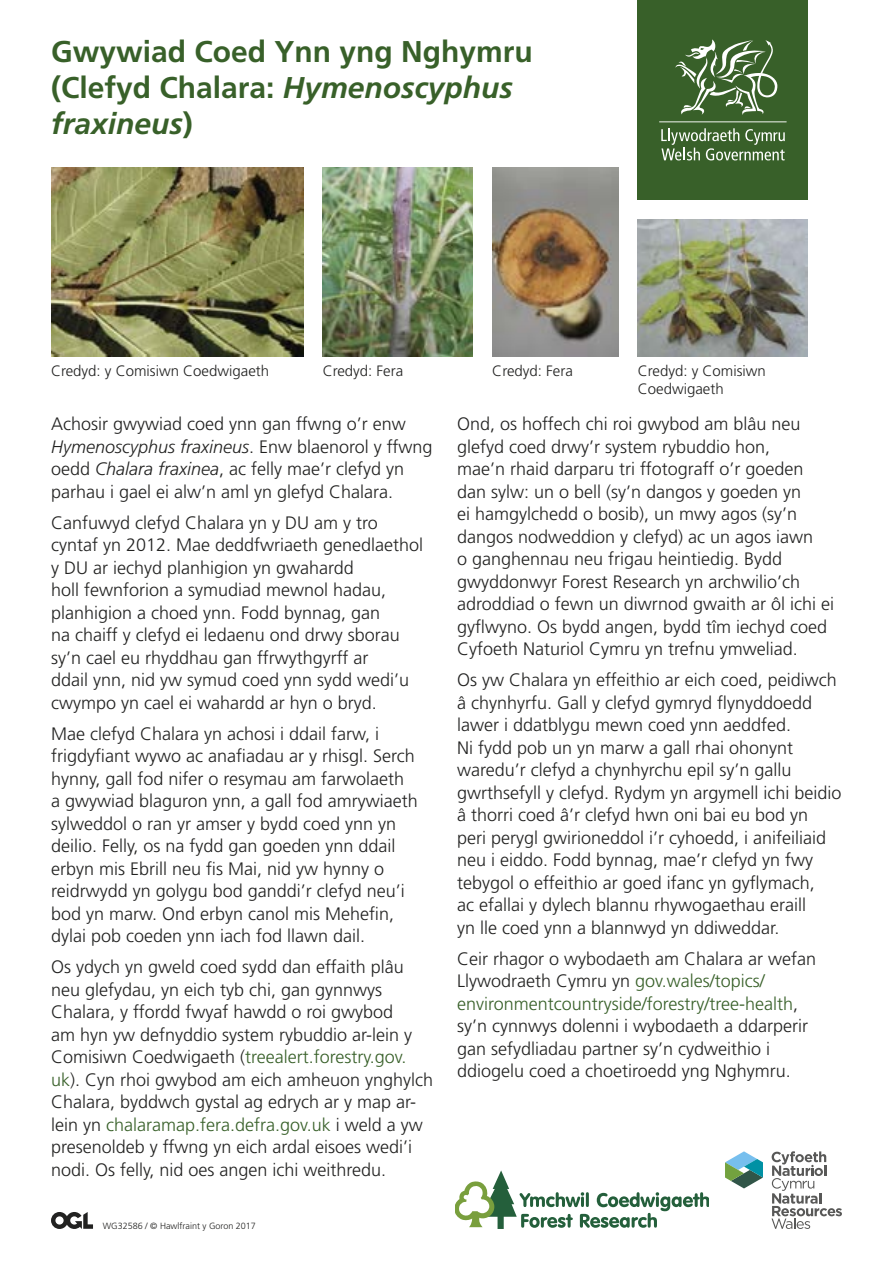
<style>
.page{position:relative;width:893px;height:1263px;background:#fff}
.page>*{position:absolute;margin:0;border:0;box-sizing:border-box;transform-origin:0 0}
.Body_Copy{font:700 30px/36px "Frutiger";color:#386029}
.Body_Copy-2{font:italic 700 30px "Frutiger";color:#386029}
.t1{font:300 18px/22.5px "Frutiger";color:#222221}
.t2{font:300 15px/18px "Frutiger";color:#222221}
.t3{font:300 9px "Frutiger";color:#222221}
.s1{font-style:italic}
.s2{font-style:normal}
.s3{color:#386029}
</style>
<div class="page">
<svg style="left:51px;top:1212px;width:42px;height:17px"></svg>
<svg style="left:771px;top:1151px;width:71px;height:78px"></svg>
<svg style="left:725px;top:1151px;width:38px;height:37px"></svg>
<svg style="left:456px;top:1170px;width:252px;height:59px"></svg>
<img style="left:51px;top:167px;width:252px;height:189px">
<img style="left:323px;top:167px;width:150px;height:189px">
<img style="left:492px;top:167px;width:126px;height:189px">
<img style="left:638px;top:219px;width:170px;height:137px">
<div style="left:638px;top:0;width:170px;height:200px;background:#386029"></div>
<svg style="left:675px;top:39px;width:102px;height:76px"></svg>
<svg style="left:661px;top:128px;width:124px;height:32px"></svg>
<hr style="left:659px;top:121px;width:128px;height:1px;background:#fff">
<p class="Body_Copy" style="left:51px;top:34px;width:483px">Gwywiad Coed Ynn yng Nghymru (Clefyd Chalara: <span class="s1">Hymenoscyphus</span></p>
<p class="Body_Copy-2" style="left:51px;top:106px;width:143px">fraxineus<span class="s2">)</span></p>
<p class="t2" style="left:51px;top:362px;width:220px">Credyd: y Comisiwn Coedwigaeth</p>
<p class="t2" style="left:323px;top:362px;width:82px">Credyd: Fera</p>
<p class="t2" style="left:492px;top:362px;width:82px">Credyd: Fera</p>
<p class="t2" style="left:638px;top:362px;width:130px">Credyd: y Comisiwn<br>Coedwigaeth</p>
<p class="t1" style="left:51px;top:413px;width:383px">Achosir gwywiad coed ynn gan ffwng o’r enw <span class="s1">Hymenoscyphus fraxineus</span>. Enw blaenorol y ffwng oedd <span class="s1">Chalara fraxinea</span>, ac felly mae’r clefyd yn parhau i gael ei alw’n aml yn glefyd Chalara.</p>
<p class="t1" style="left:51px;top:511px;width:374px">Canfuwyd clefyd Chalara yn y DU am y tro cyntaf yn 2012. Mae deddfwriaeth genedlaethol y DU ar iechyd planhigion yn gwahardd<br>holl fewnforion a symudiad mewnol hadau, planhigion a choed ynn. Fodd bynnag, gan<br>na chaiff y clefyd ei ledaenu ond drwy sborau sy’n cael eu rhyddhau gan ffrwythgyrff ar<br>ddail ynn, nid yw symud coed ynn sydd wedi’u cwympo yn cael ei wahardd ar hyn o bryd.</p>
<p class="t1" style="left:51px;top:722px;width:368px">Mae clefyd Chalara yn achosi i ddail farw, i frigdyfiant wywo ac anafiadau ar y rhisgl. Serch hynny, gall fod nifer o resymau am farwolaeth<br>a gwywiad blaguron ynn, a gall fod amrywiaeth sylweddol o ran yr amser y bydd coed ynn yn deilio. Felly, os na fydd gan goeden ynn ddail erbyn mis Ebrill neu fis Mai, nid yw hynny o reidrwydd yn golygu bod ganddi’r clefyd neu’i bod yn marw. Ond erbyn canol mis Mehefin, dylai pob coeden ynn iach fod llawn dail.</p>
<p class="t1" style="left:51px;top:956px;width:384px">Os ydych yn gweld coed sydd dan effaith plâu neu glefydau, yn eich tyb chi, gan gynnwys Chalara, y ffordd fwyaf hawdd o roi gwybod<br>am hyn yw defnyddio system rybuddio ar-lein y Comisiwn Coedwigaeth (<span class="s3">treealert.forestry.gov. uk</span>). Cyn rhoi gwybod am eich amheuon ynghylch Chalara, byddwch gystal ag edrych ar y map ar&shy;lein yn <span class="s3">chalaramap.fera.defra.gov.uk</span> i weld a yw presenoldeb y ffwng yn eich ardal eisoes wedi’i nodi. Os felly, nid oes angen ichi weithredu.</p>
<p class="t3" style="left:103px;top:1221px;width:155px">WG32586 / © Hawlfraint y Goron 2017</p>
<p class="t1" style="left:457px;top:413px;width:379px">Ond, os hoffech chi roi gwybod am blâu neu glefyd coed drwy’r system rybuddio hon,<br>mae’n rhaid darparu tri ffotograff o’r goeden dan sylw: un o bell (sy’n dangos y goeden yn<br>ei hamgylchedd o bosib), un mwy agos (sy’n dangos nodweddion y clefyd) ac un agos iawn<br>o ganghennau neu frigau heintiedig. Bydd gwyddonwyr Forest Research yn archwilio’ch adroddiad o fewn un diwrnod gwaith ar ôl ichi ei gyflwyno. Os bydd angen, bydd tîm iechyd coed Cyfoeth Naturiol Cymru yn trefnu ymweliad.</p>
<p class="t1" style="left:457px;top:669px;width:386px">Os yw Chalara yn effeithio ar eich coed, peidiwch â chynhyrfu. Gall y clefyd gymryd flynyddoedd lawer i ddatblygu mewn coed ynn aeddfed.<br>Ni fydd pob un yn marw a gall rhai ohonynt waredu’r clefyd a chynhyrchu epil sy’n gallu gwrthsefyll y clefyd. Rydym yn argymell ichi beidio â thorri coed â’r clefyd hwn oni bai eu bod yn peri perygl gwirioneddol i’r cyhoedd, i anifeiliaid neu i eiddo. Fodd bynnag, mae’r clefyd yn fwy tebygol o effeithio ar goed ifanc yn gyflymach,<br>ac efallai y dylech blannu rhywogaethau eraill<br>yn lle coed ynn a blannwyd yn ddiweddar.</p>
<p class="t1" style="left:457px;top:947px;width:361px">Ceir rhagor o wybodaeth am Chalara ar wefan Llywodraeth Cymru yn <span class="s3">gov.wales/topics/ environmentcountryside/forestry/tree-health</span>, sy’n cynnwys dolenni i wybodaeth a ddarperir gan sefydliadau partner sy’n cydweithio i ddiogelu coed a choetiroedd yng Nghymru.</p>
</div>
